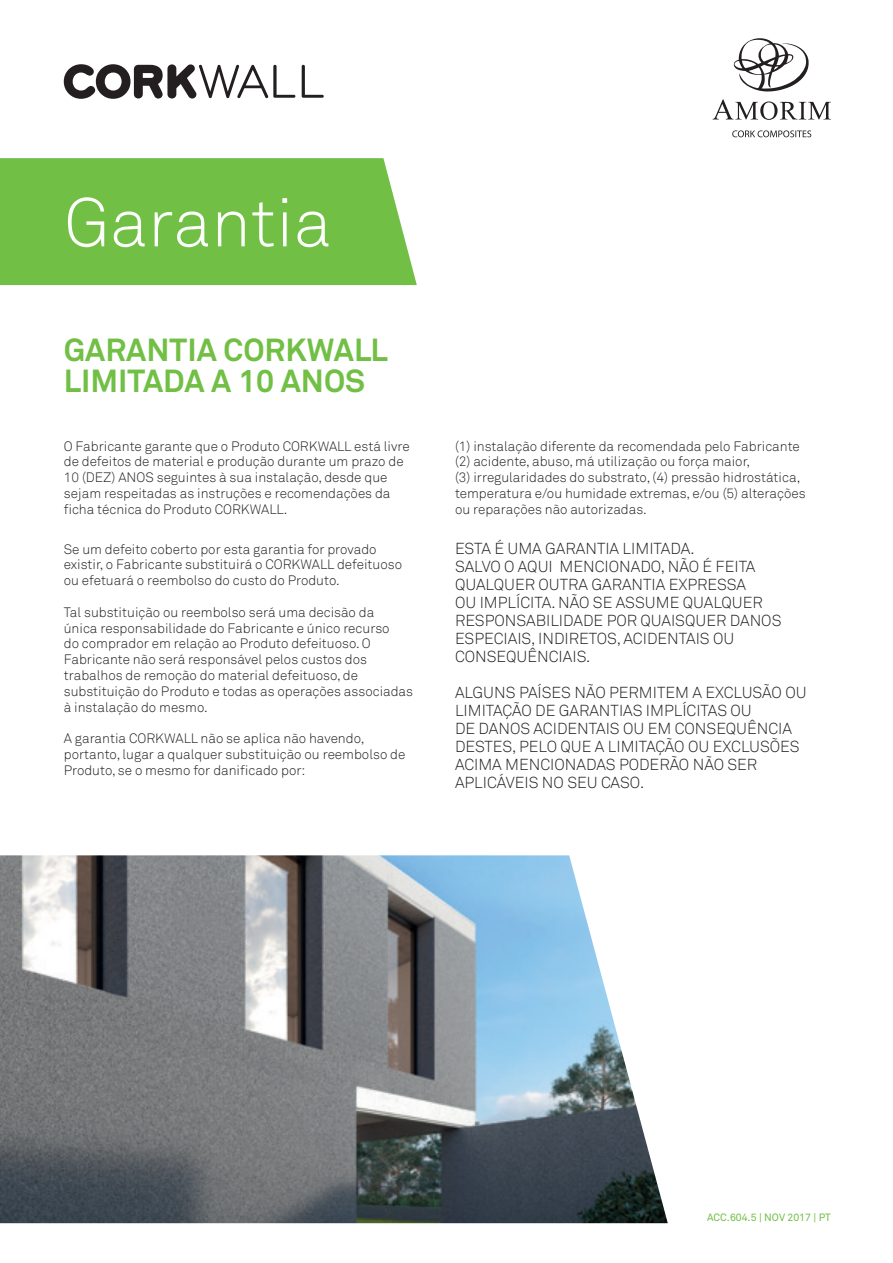
<style>
.page{position:relative;width:893px;height:1263px;background:#fff}
.page>*{position:absolute;margin:0;border:0;box-sizing:border-box;transform-origin:0 0}
.t1{font:67.95px "Akkurat Light Pro";color:#fcfefc}
.t2{font:700 31.65px/31.7px "Akkurat Pro";color:#71bf44}
.t3{font:15.75px/18px "Akkurat Light Pro";color:#231f20}
.t4{font:13.5px/15.8px "Akkurat Light Pro";color:#231f20}
.t5{font:10.5px "Akkurat";color:#71bf44}
</style>
<div class="page">
<img style="left:0;top:855px;width:668px;height:368px">
<svg style="left:732px;top:130px;width:79px;height:7px"></svg>
<svg style="left:734px;top:38px;width:75px;height:54px"></svg>
<svg style="left:713px;top:99px;width:118px;height:21px"></svg>
<svg style="left:64px;top:64px;width:231px;height:35px"></svg>
<svg style="left:302px;top:65px;width:22px;height:33px"></svg>
<div style="left:0;top:158px;width:417px;height:127px;background:#71bf44"></div>
<p class="t1" style="left:64px;top:182px;width:269px">Garantia</p>
<p class="t2" style="left:64px;top:334px;width:326px">GARANTIA CORKWALL<br>LIMITADA A 10 ANOS</p>
<p class="t4" style="left:64px;top:438px;width:347px">O Fabricante garante que o Produto CORKWALL está livre de defeitos de material e produção durante um prazo de 10 (DEZ) ANOS seguintes à sua instalação, desde que sejam respeitadas as instruções e recomendações da ficha técnica do Produto CORKWALL.</p>
<p class="t4" style="left:64px;top:541px;width:340px">Se um defeito coberto por esta garantia for provado existir, o Fabricante substituirá o CORKWALL defeituoso ou efetuará o reembolso do custo do Produto.</p>
<p class="t4" style="left:64px;top:605px;width:351px">Tal substituição ou reembolso será uma decisão da<br>única responsabilidade do Fabricante e único recurso<br>do comprador em relação ao Produto defeituoso. O Fabricante não será responsável pelos custos dos trabalhos de remoção do material defeituoso, de substituição do Produto e todas as operações associadas à instalação do mesmo.</p>
<p class="t4" style="left:64px;top:731px;width:343px">A garantia CORKWALL não se aplica não havendo, portanto, lugar a qualquer substituição ou reembolso de<br>Produto, se o mesmo for danificado por:</p>
<p class="t4" style="left:455px;top:438px;width:352px">(1) instalação diferente da recomendada pelo Fabricante (2) acidente, abuso, má utilização ou força maior,<br>(3) irregularidades do substrato, (4) pressão hidrostática, temperatura e/ou humidade extremas, e/ou (5) alterações ou reparações não autorizadas.</p>
<p class="t3" style="left:455px;top:540px;width:241px">ESTA É UMA GARANTIA LIMITADA.</p>
<p class="t3" style="left:455px;top:558px;width:302px">SALVO O AQUI MENCIONADO, NÃO É FEITA</p>
<p class="t3" style="left:455px;top:576px;width:293px">QUALQUER OUTRA GARANTIA EXPRESSA</p>
<p class="t3" style="left:455px;top:594px;width:309px">OU IMPLÍCITA. NÃO SE ASSUME QUALQUER</p>
<p class="t3" style="left:455px;top:612px;width:328px">RESPONSABILIDADE POR QUAISQUER DANOS</p>
<p class="t3" style="left:455px;top:630px;width:281px">ESPECIAIS, INDIRETOS, ACIDENTAIS OU</p>
<p class="t3" style="left:455px;top:648px;width:137px">CONSEQUÊNCIAIS.</p>
<p class="t3" style="left:455px;top:684px;width:353px">ALGUNS PAÍSES NÃO PERMITEM A EXCLUSÃO OU<br>LIMITAÇÃO DE GARANTIAS IMPLÍCITAS OU</p>
<p class="t3" style="left:455px;top:720px;width:346px">DE DANOS ACIDENTAIS OU EM CONSEQUÊNCIA<br>DESTES, PELO QUE A LIMITAÇÃO OU EXCLUSÕES<br>ACIMA MENCIONADAS PODERÃO NÃO SER</p>
<p class="t3" style="left:455px;top:774px;width:191px">APLICÁVEIS NO SEU CASO.</p>
<p class="t5" style="left:707px;top:1211px;width:125px">ACC.604.5 | NOV 2017 | PT</p>
</div>
